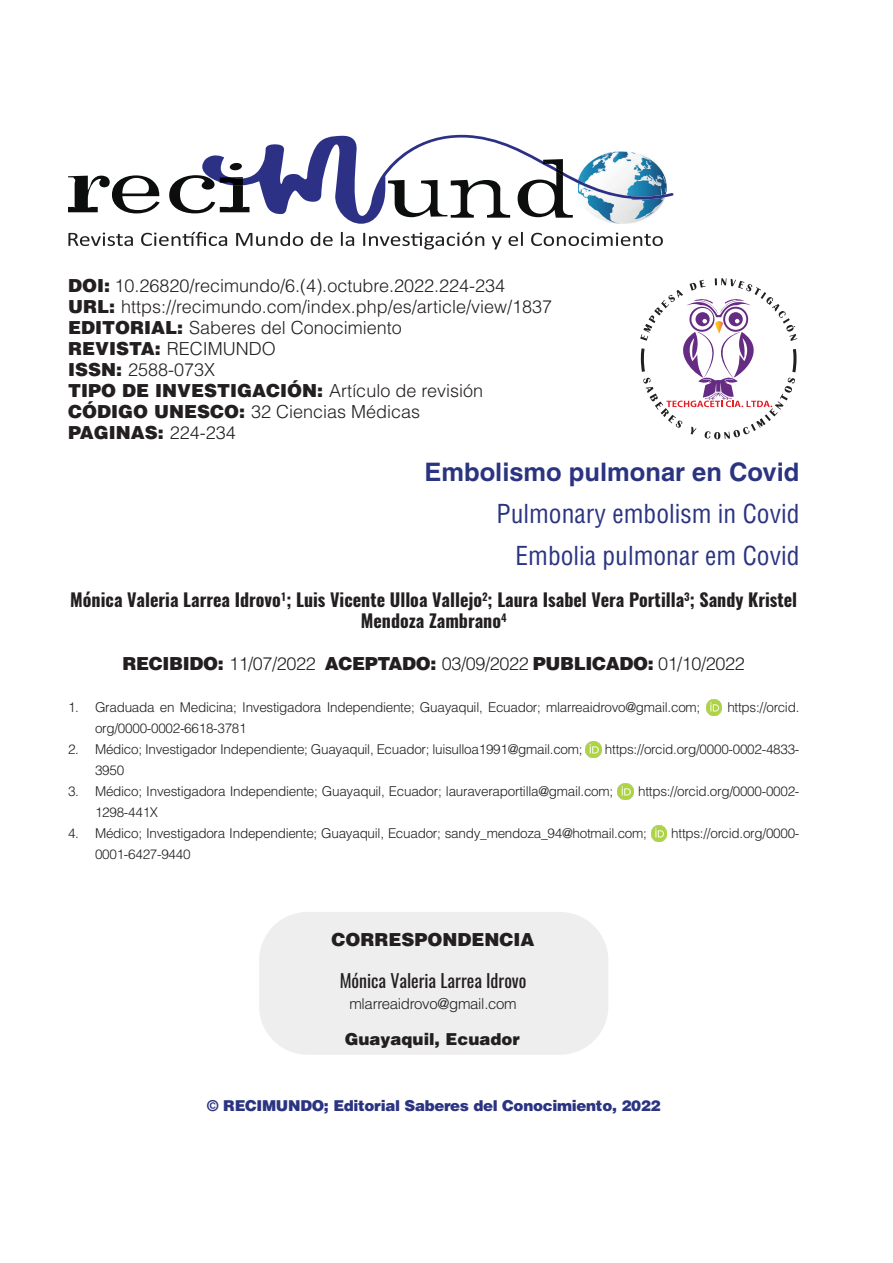
<style>
.page{position:relative;width:893px;height:1263px;background:#fff}
.page>*{position:absolute;margin:0;border:0;box-sizing:border-box;transform-origin:0 0}
.t1{font:condensed 25.5px "Helvetica LT Std";color:#2b3481}
.t2{font:700 25.5px "Helvetica LT Std";color:#2b3481}
.t3{font:300 18px "Helvetica LT Std";color:#231f20}
.t4{font:700 18px/21px "Oswald";color:#231f20;text-align:center}
.t5{font:900 18px "Helvetica LT Std";color:#231f20}
.t6{font:300 18px "Helvetica LT Std";letter-spacing:-.02em;color:#231f20}
.t7{font:18px "Oswald";color:#231f20}
.t8{font:900 16.5px "Helvetica LT Std";color:#231f20}
.t9{font:900 15px "Helvetica LT Std";letter-spacing:-.02em;color:#2b3481}
.t10{font:300 15px "Helvetica LT Std";letter-spacing:-.02em;color:#231f20}
.t11{font:300 13.5px "Helvetica LT Std";letter-spacing:-.02em;color:#231f20}
.s1{font-weight:900}
.s2{font-weight:300}
</style>
<div class="page">
<svg style="left:68px;top:175px;width:92px;height:38px"></svg>
<svg style="left:169px;top:134px;width:505px;height:90px"></svg>
<svg style="left:68px;top:233px;width:65px;height:13px"></svg>
<svg style="left:141px;top:232px;width:86px;height:14px"></svg>
<svg style="left:236px;top:232px;width:67px;height:14px"></svg>
<svg style="left:311px;top:232px;width:22px;height:14px"></svg>
<svg style="left:341px;top:232px;width:13px;height:14px"></svg>
<svg style="left:363px;top:232px;width:121px;height:17px"></svg>
<svg style="left:492px;top:236px;width:10px;height:13px"></svg>
<svg style="left:508px;top:232px;width:15px;height:14px"></svg>
<svg style="left:531px;top:233px;width:132px;height:13px"></svg>
<img style="left:706px;top:700px;width:16px;height:15px">
<img style="left:586px;top:742px;width:15px;height:15px">
<img style="left:618px;top:784px;width:15px;height:15px">
<img style="left:651px;top:826px;width:16px;height:15px">
<div style="left:259px;top:912px;width:349px;height:143px;background:#edeeed;border-radius:49px"></div>
<svg style="left:640px;top:278px;width:157px;height:161px"></svg>
<p class="t3" style="left:68px;top:274px;width:439px"><span class="s1">DOI:</span> 10.26820/recimundo/6.(4).octubre.2022.224-234</p>
<p class="t3" style="left:68px;top:295px;width:486px"><span class="s1">URL:</span> https://recimundo.com/index.php/es/article/view/1837</p>
<p class="t3" style="left:68px;top:316px;width:335px"><span class="s1">EDITORIAL:</span> Saberes del Conocimiento</p>
<p class="t3" style="left:68px;top:337px;width:209px"><span class="s1">REVISTA:</span> RECIMUNDO</p>
<p class="t3" style="left:68px;top:358px;width:149px"><span class="s1">ISSN:</span> 2588-073X</p>
<p class="t5" style="left:68px;top:378px;width:416px">TIPO DE INVESTIGACIÓN: <span class="s2">Artículo de revisión</span></p>
<p class="t3" style="left:68px;top:400px;width:354px"><span class="s1">CÓDIGO UNESCO:</span> 32 Ciencias Médicas</p>
<p class="t5" style="left:68px;top:420px;width:169px">PAGINAS: <span class="s2">224-234</span></p>
<p class="t2" style="left:424px;top:456px;width:376px">Embolismo pulmonar en Covid</p>
<p class="t1" style="left:497px;top:497px;width:304px">Pulmonary embolism in Covid</p>
<p class="t1" style="left:515px;top:539px;width:285px">Embolia pulmonar em Covid</p>
<p class="t4" style="left:70px;top:589px;width:728px">Mónica Valeria Larrea Idrovo<sup>1</sup>; Luis Vicente Ulloa Vallejo<sup>2</sup>; Laura Isabel Vera Portilla<sup>3</sup>; Sandy Kristel<br>Mendoza Zambrano<sup>4</sup></p>
<p class="t6" style="left:123px;top:652px;width:624px"><span class="s1">RECIBIDO:</span> 11/07/2022 <span class="s1">ACEPTADO:</span> 03/09/2022 <span class="s1">PUBLICADO:</span> 01/10/2022</p>
<p class="t11" style="left:68px;top:698px;width:634px">1. Graduada en Medicina; Investigadora Independiente; Guayaquil, Ecuador; mlarreaidrovo@gmail.com;</p>
<p class="t11" style="left:727px;top:698px;width:74px">https://orcid.</p>
<p class="t11" style="left:95px;top:719px;width:153px">org/0000-0002-6618-3781</p>
<p class="t11" style="left:68px;top:740px;width:516px">2. Médico; Investigador Independiente; Guayaquil, Ecuador; luisulloa1991@gmail.com;</p>
<p class="t11" style="left:605px;top:740px;width:196px">https://orcid.org/0000-0002-4833-</p>
<p class="t11" style="left:95px;top:761px;width:31px">3950</p>
<p class="t11" style="left:68px;top:782px;width:547px">3. Médico; Investigadora Independiente; Guayaquil, Ecuador; lauraveraportilla@gmail.com;</p>
<p class="t11" style="left:638px;top:782px;width:163px">https://orcid.org/0000-0002-</p>
<p class="t11" style="left:95px;top:803px;width:65px">1298-441X</p>
<p class="t11" style="left:68px;top:824px;width:580px">4. Médico; Investigadora Independiente; Guayaquil, Ecuador; sandy_mendoza_94@hotmail.com;</p>
<p class="t11" style="left:671px;top:824px;width:130px">https://orcid.org/0000-</p>
<p class="t11" style="left:95px;top:845px;width:97px">0001-6427-9440</p>
<p class="t5" style="left:332px;top:928px;width:204px">CORRESPONDENCIA</p>
<p class="t7" style="left:340px;top:965px;width:188px">Mónica Valeria Larrea Idrovo</p>
<p class="t10" style="left:349px;top:995px;width:169px">mlarreaidrovo@gmail.com</p>
<p class="t8" style="left:345px;top:1028px;width:177px">Guayaquil, Ecuador</p>
<p class="t9" style="left:207px;top:1095px;width:455px">© RECIMUNDO; Editorial Saberes del Conocimiento, 2022</p>
</div>
